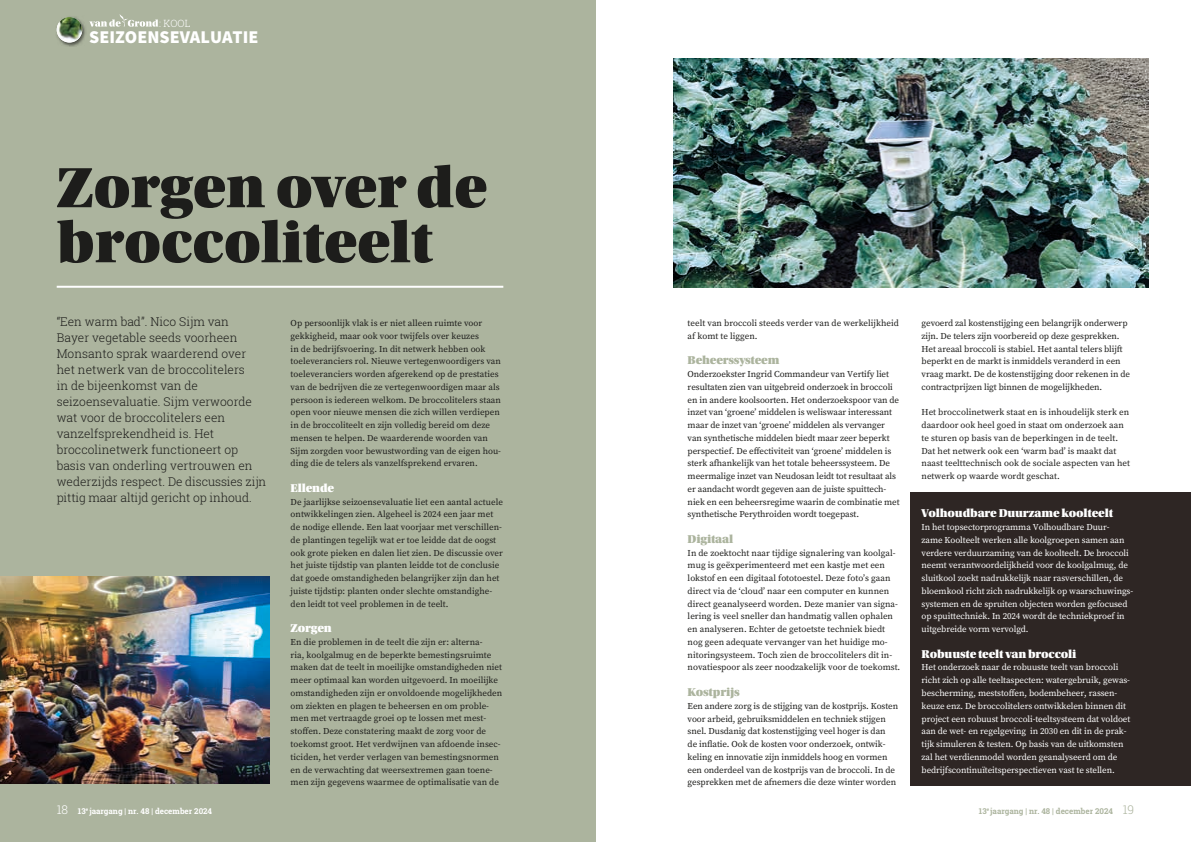
<style>
.page{position:relative;width:1191px;height:842px;background:#fff}
.page>*{position:absolute;margin:0;border:0;box-sizing:border-box;transform-origin:0 0}
.t1{font:60px/55px "Utopia Std Black Headline";color:#1d1d1b}
.t2{font:18px "Source Sans Variable";color:#fff}
.t3{font:300 12px/16px "Roboto Slab";color:#1d1d1b}
.t4{font:12px "Utopia Std Black Headline";letter-spacing:-.01em;color:#fff}
.t5{font:12px "Utopia Std Black Headline";letter-spacing:-.01em;color:#acb49e}
.t6{font:300 10px "Roboto Slab";color:#fff}
.t7{font:9px/12.8px "Source Serif Variable";color:#1d1d1b}
.t8{font:9px/12.8px "Source Serif Variable";letter-spacing:-.01em;color:#fff}
.t9{font:700 8px "Roboto Slab";color:#fff}
.t10{font:700 8px "Roboto Slab";color:#acb49e}
.s1{font-weight:300;font-size:12px}
</style>
<div class="page">
<div style="left:0;top:0;width:595px;height:842px;background:#acb49e"></div>
<div style="left:910px;top:492px;width:281px;height:293px;background:#2e2624"></div>
<img style="left:673px;top:58px;width:475px;height:230px">
<img style="left:0;top:576px;width:269px;height:207px">
<hr style="left:57px;top:286px;width:446px;height:2px;background:#fff">
<svg style="left:89px;top:14px;width:69px;height:13px"></svg>
<div style="left:55px;top:15px;width:32px;height:32px;background:#1d1d1b;opacity:.65"></div>
<img style="left:57px;top:17px;width:25px;height:26px;border-radius:13px">
<p class="t6" style="left:159px;top:16px;width:33px">: KOOL</p>
<h2 class="t2" style="left:89px;top:26px;width:171px">SEIZOENSEVALUATIE</h2>
<h1 class="t1" style="left:57px;top:161px;width:432px">Zorgen over de broccoliteelt</h1>
<p class="t3" style="left:57px;top:313px;width:211px">“Een warm bad”. Nico Sijm van<br>Bayer vegetable seeds voorheen<br>Monsanto sprak waarderend over het netwerk van de broccolitelers<br>in de bijeenkomst van de seizoensevaluatie. Sijm verwoorde wat voor de broccolitelers een vanzelfsprekendheid is. Het broccolinetwerk functioneert op basis van onderling vertrouwen en wederzijds respect. De discussies zijn pittig maar altijd gericht op inhoud.</p>
<p class="t7" style="left:291px;top:317px;width:212px">Op persoonlijk vlak is er niet alleen ruimte voor gekkigheid, maar ook voor twijfels over keuzes<br>in de bedrijfsvoering. In dit netwerk hebben ook toeleveranciers rol. Nieuwe vertegenwoordigers van toeleveranciers worden afgerekend op de prestaties van de bedrijven die ze vertegenwoordigen maar als persoon is iedereen welkom. De broccolitelers staan open voor nieuwe mensen die zich willen verdiepen in de broccoliteelt en zijn volledig bereid om deze mensen te helpen. De waarderende woorden van Sijm zorgden voor bewustwording van de eigen hou&shy;ding die de telers als vanzelfsprekend ervaren.</p>
<h3 class="t4" style="left:291px;top:482px;width:45px">Ellende</h3>
<p class="t7" style="left:291px;top:495px;width:214px">De jaarlijkse seizoensevaluatie liet een aantal actuele ontwikkelingen zien. Algeheel is 2024 een jaar met de nodige ellende. Een laat voorjaar met verschillen&shy;de plantingen tegelijk wat er toe leidde dat de oogst ook grote pieken en dalen liet zien. De discussie over het juiste tijdstip van planten leidde tot de conclusie dat goede omstandigheden belangrijker zijn dan het juiste tijdstip: planten onder slechte omstandighe&shy;den leidt tot veel problemen in de teelt.</p>
<h3 class="t4" style="left:291px;top:622px;width:43px">Zorgen</h3>
<p class="t7" style="left:291px;top:635px;width:213px">En die problemen in de teelt die zijn er: alterna-<br>ria, koolgalmug en de beperkte bemestingsruimte maken dat de teelt in moeilijke omstandigheden niet meer optimaal kan worden uitgevoerd. In moeilijke omstandigheden zijn er onvoldoende mogelijkheden om ziekten en plagen te beheersen en om proble&shy;men met vertraagde groei op te lossen met mest&shy;stoffen. Deze constatering maakt de zorg voor de toekomst groot. Het verdwijnen van afdoende insec&shy;ticiden, het verder verlagen van bemestingsnormen en de verwachting dat weersextremen gaan toene&shy;men zijn gegevens waarmee de optimalisatie van de</p>
<p class="t7" style="left:687px;top:317px;width:213px">teelt van broccoli steeds verder van de werkelijkheid af komt te liggen.</p>
<h3 class="t5" style="left:687px;top:354px;width:93px">Beheerssysteem</h3>
<p class="t7" style="left:687px;top:368px;width:213px">Onderzoekster Ingrid Commandeur van Vertify liet resultaten zien van uitgebreid onderzoek in broccoli en in andere koolsoorten. Het onderzoekspoor van de inzet van ‘groene’ middelen is weliswaar interessant maar de inzet van ‘groene’ middelen als vervanger van synthetische middelen biedt maar zeer beperkt perspectief. De effectiviteit van ‘groene’ middelen is sterk afhankelijk van het totale beheerssysteem. De meermalige inzet van Neudosan leidt tot resultaat als er aandacht wordt gegeven aan de juiste spuittech&shy;niek en een beheersregime waarin de combinatie met synthetische Perythroiden wordt toegepast.</p>
<h3 class="t5" style="left:687px;top:533px;width:47px">Digitaal</h3>
<p class="t7" style="left:687px;top:546px;width:214px">In de zoektocht naar tijdige signalering van koolgal&shy;mug is geëxperimenteerd met een kastje met een lokstof en een digitaal fototoestel. Deze foto’s gaan direct via de ‘cloud’ naar een computer en kunnen direct geanalyseerd worden. Deze manier van signa&shy;lering is veel sneller dan handmatig vallen ophalen en analyseren. Echter de getoetste techniek biedt nog geen adequate vervanger van het huidige mo&shy;nitoringsysteem. Toch zien de broccolitelers dit in&shy;novatiespoor als zeer noodzakelijk voor de toekomst.</p>
<h3 class="t5" style="left:687px;top:686px;width:54px">Kostprijs</h3>
<p class="t7" style="left:687px;top:699px;width:212px">Een andere zorg is de stijging van de kostprijs. Kosten voor arbeid, gebruiksmiddelen en techniek stijgen snel. Dusdanig dat kostenstijging veel hoger is dan<br>de inflatie. Ook de kosten voor onderzoek, ontwik&shy;keling en innovatie zijn inmiddels hoog en vormen een onderdeel van de kostprijs van de broccoli. In de gesprekken met de afnemers die deze winter worden</p>
<p class="t7" style="left:921px;top:317px;width:210px">gevoerd zal kostenstijging een belangrijk onderwerp zijn. De telers zijn voorbereid op deze gesprekken.<br>Het areaal broccoli is stabiel. Het aantal telers blijft beperkt en de markt is inmiddels veranderd in een vraag markt. De de kostenstijging door rekenen in de contractprijzen ligt binnen de mogelijkheden.</p>
<p class="t7" style="left:921px;top:406px;width:210px">Het broccolinetwerk staat en is inhoudelijk sterk en daardoor ook heel goed in staat om onderzoek aan te sturen op basis van de beperkingen in de teelt.<br>Dat het netwerk ook een ‘warm bad’ is maakt dat naast teelttechnisch ook de sociale aspecten van het netwerk op waarde wordt geschat.</p>
<h3 class="t4" style="left:921px;top:507px;width:193px">Volhoudbare Duurzame koolteelt</h3>
<p class="t8" style="left:921px;top:521px;width:213px">In het topsectorprogramma Volhoudbare Duur-<br>zame Koolteelt werken alle koolgroepen samen aan verdere verduurzaming van de koolteelt. De broccoli neemt verantwoordelijkheid voor de koolgalmug, de sluitkool zoekt nadrukkelijk naar rasverschillen, de bloemkool richt zich nadrukkelijk op waarschuwings&shy;systemen en de spruiten objecten worden gefocused op spuittechniek. In 2024 wordt de techniekproef in uitgebreide vorm vervolgd.</p>
<h3 class="t4" style="left:921px;top:647px;width:156px">Robuuste teelt van broccoli</h3>
<p class="t8" style="left:921px;top:661px;width:210px">Het onderzoek naar de robuuste teelt van broccoli richt zich op alle teeltaspecten: watergebruik, gewas&shy;bescherming, meststoffen, bodembeheer, rassen&shy;keuze enz. De broccolitelers ontwikkelen binnen dit project een robuust broccoli-teeltsysteem dat voldoet aan de wet- en regelgeving in 2030 en dit in de prak&shy;tijk simuleren &amp; testen. Op basis van de uitkomsten zal het verdienmodel worden geanalyseerd om de bedrijfscontinuïteitsperspectieven vast te stellen.</p>
<p class="t9" style="left:57px;top:805px;width:157px"><span class="s1">18</span> 13<sup>e</sup> jaargang | nr. 48 | december 2024</p>
<p class="t10" style="left:978px;top:805px;width:157px">13<sup>e</sup> jaargang | nr. 48 | december 2024 <span class="s1">19</span></p>
</div>
